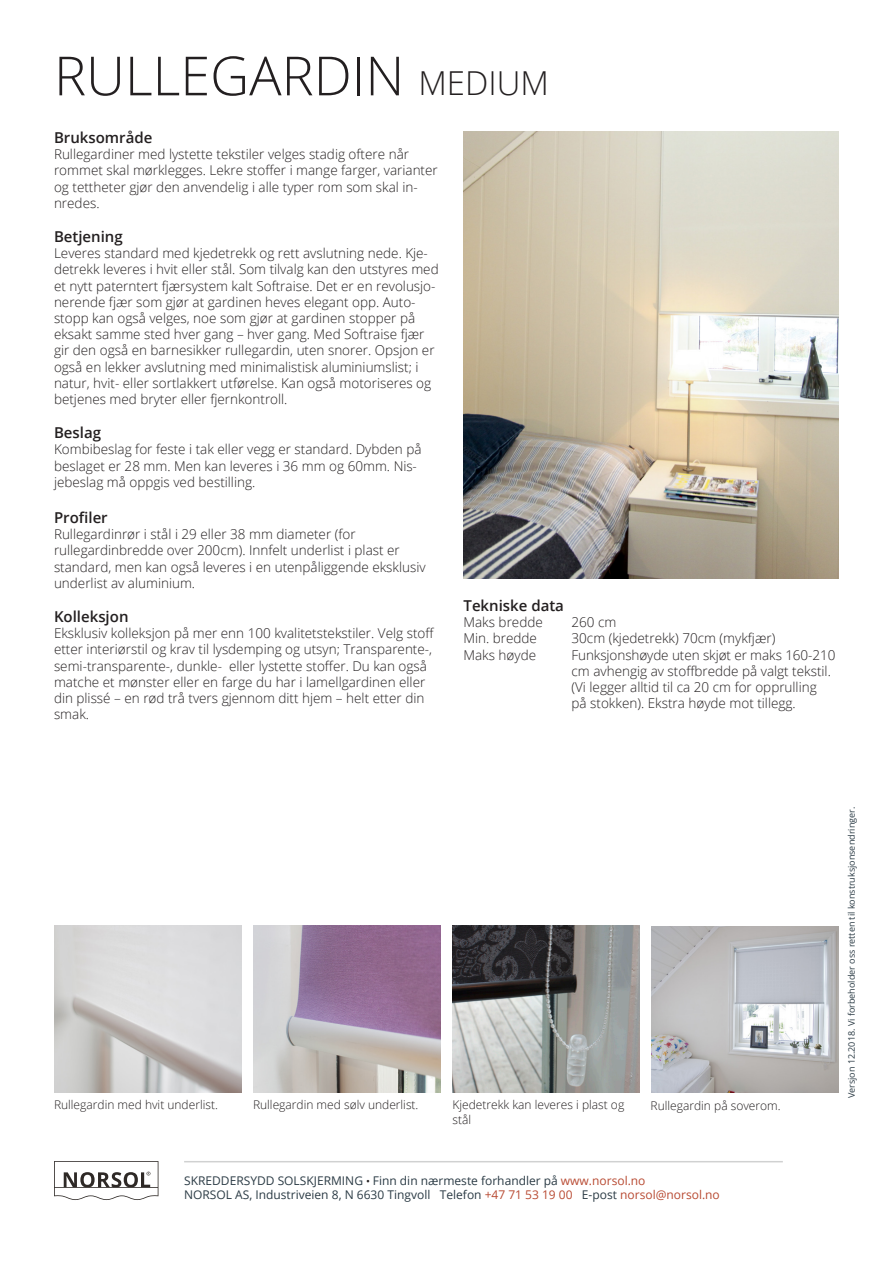
<style>
.page{position:relative;width:893px;height:1263px;background:#fff}
.page>*{position:absolute;margin:0;border:0;box-sizing:border-box;transform-origin:0 0}
.t1{font:300 54px "Open Sans";color:#231f20}
.t2{font:600 15px "Open Sans";color:#231f20}
.t3{font:300 13.5px/16.2px "Open Sans";color:#231f20}
.t4{font:12px "Open Sans";color:#2b3b45}
.t5{font:300 12px/14.4px "Open Sans";color:#231f20}
.t6{font:9px "Open Sans";color:#2b3b45}
.s1{font-size:33px}
.s2{font-size:10.5px;color:#231f20}
.s3{color:#b84a32}
</style>
<div class="page">
<img style="left:463px;top:132px;width:376px;height:446px">
<img style="left:54px;top:926px;width:187px;height:166px">
<img style="left:253px;top:926px;width:187px;height:166px">
<img style="left:453px;top:926px;width:187px;height:166px">
<img style="left:652px;top:926px;width:187px;height:167px">
<hr style="left:184px;top:1161px;width:599px;height:1px;background:#d0d1d1">
<svg style="left:54px;top:1161px;width:104px;height:39px"></svg>
<p class="t1" style="left:54px;top:39px;width:496px">RULLEGARDIN <span class="s1">MEDIUM</span></p>
<p class="t2" style="left:54px;top:127px;width:100px">Bruksområde</p>
<p class="t3" style="left:54px;top:146px;width:385px">Rullegardiner med lystette tekstiler velges stadig oftere når rommet skal mørklegges. Lekre stoffer i mange farger, varianter og tettheter gjør den anvendelig i alle typer rom som skal in&shy;nredes.</p>
<p class="t2" style="left:54px;top:226px;width:70px">Betjening</p>
<p class="t3" style="left:54px;top:245px;width:386px">Leveres standard med kjedetrekk og rett avslutning nede. Kje&shy;detrekk leveres i hvit eller stål. Som tilvalg kan den utstyres med et nytt paterntert fjærsystem kalt Softraise. Det er en revolusjo&shy;nerende fjær som gjør at gardinen heves elegant opp. Auto&shy;stopp kan også velges, noe som gjør at gardinen stopper på eksakt samme sted hver gang – hver gang. Med Softraise fjær gir den også en barnesikker rullegardin, uten snorer. Opsjon er også en lekker avslutning med minimalistisk aluminiumslist; i natur, hvit- eller sortlakkert utførelse. Kan også motoriseres og betjenes med bryter eller fjernkontroll.</p>
<p class="t2" style="left:54px;top:422px;width:49px">Beslag</p>
<p class="t3" style="left:54px;top:441px;width:369px">Kombibeslag for feste i tak eller vegg er standard. Dybden på beslaget er 28 mm. Men kan leveres i 36 mm og 60mm. Nis&shy;jebeslag må oppgis ved bestilling.</p>
<p class="t2" style="left:54px;top:507px;width:55px">Profiler</p>
<p class="t3" style="left:54px;top:526px;width:373px">Rullegardinrør i stål i 29 eller 38 mm diameter (for rullegardinbredde over 200cm). Innfelt underlist i plast er standard, men kan også leveres i en utenpåliggende eksklusiv underlist av aluminium.</p>
<p class="t2" style="left:54px;top:606px;width:76px">Kolleksjon</p>
<p class="t3" style="left:54px;top:625px;width:382px">Eksklusiv kolleksjon på mer enn 100 kvalitetstekstiler. Velg stoff etter interiørstil og krav til lysdemping og utsyn; Transparente-, semi-transparente-, dunkle- eller lystette stoffer. Du kan også matche et mønster eller en farge du har i lamellgardinen eller din plissé – en rød trå tvers gjennom ditt hjem – helt etter din smak.</p>
<p class="t2" style="left:463px;top:595px;width:102px">Tekniske data</p>
<p class="t3" style="left:463px;top:614px;width:81px">Maks bredde</p>
<p class="t3" style="left:571px;top:614px;width:46px">260 cm</p>
<p class="t3" style="left:463px;top:630px;width:75px">Min. bredde</p>
<p class="t3" style="left:571px;top:630px;width:205px">30cm (kjedetrekk) 70cm (mykfjær)</p>
<p class="t3" style="left:463px;top:646px;width:74px">Maks høyde</p>
<p class="t3" style="left:571px;top:646px;width:265px">Funksjonshøyde uten skjøt er maks 160-210 cm avhengig av stoffbredde på valgt tekstil.</p>
<p class="t3" style="left:571px;top:679px;width:247px">(Vi legger alltid til ca 20 cm for opprulling på stokken). Ekstra høyde mot tillegg.</p>
<p class="t5" style="left:54px;top:1097px;width:165px">Rullegardin med hvit underlist.</p>
<p class="t5" style="left:452px;top:1097px;width:173px">Kjedetrekk kan leveres i plast og stål</p>
<p class="t5" style="left:253px;top:1097px;width:167px">Rullegardin med sølv underlist.</p>
<p class="t5" style="left:651px;top:1098px;width:132px">Rullegardin på soverom.</p>
<p class="t4" style="left:184px;top:1172px;width:463px">SKREDDERSYDD SOLSKJERMING <span class="s2">•</span> Finn din nærmeste forhandler på <span class="s3">www.norsol.no</span></p>
<p class="t4" style="left:184px;top:1186px;width:537px">NORSOL AS, Industriveien 8, N 6630 Tingvoll Telefon <span class="s3">+47 71 53 19 00</span> E-post <span class="s3">norsol@norsol.no</span></p>
<p class="t6" style="left:845px;top:1098px;width:293px;rotate:-90deg">Versjon 12.2018. Vi forbeholder oss retten til konstruksjonsendringer.</p>
</div>
